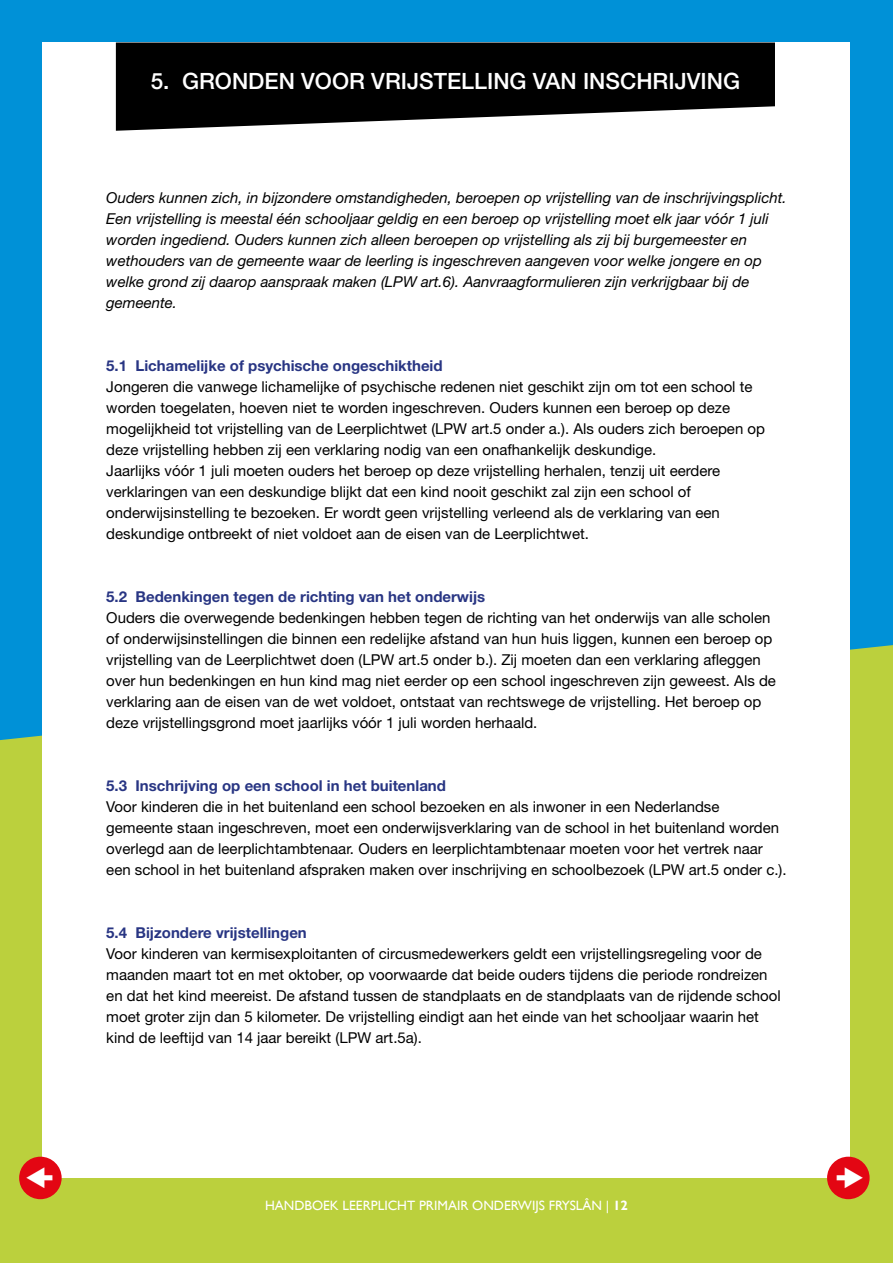
<style>
.page{position:relative;width:893px;height:1263px;background:#fff}
.page>*{position:absolute;margin:0;border:0;box-sizing:border-box;transform-origin:0 0}
._5-GRONDEN_VOOR{font:500 22.5px "Helvetica Neue";color:#fff}
.t1{font:15px/21px "Helvetica Neue";color:#000}
.t2{font:italic 15px/21px "Helvetica Neue";color:#000}
._5_2{font:700 15px "Helvetica Neue";color:#283583}
._5_1{font:700 15px "Helvetica Neue";color:#283583}
._5_3{font:700 15px "Helvetica Neue";color:#283583}
._5_4{font:700 15px "Helvetica Neue";color:#283583}
.t3{font:13.5px "Gill Sans";color:#fff}
.s1{font-weight:700}
</style>
<div class="page">
<div style="left:0;top:0;width:893px;height:893px;background:#0091d7"></div>
<div style="left:0;top:645px;width:893px;height:618px;background:#bbd03d"></div>
<div style="left:43px;top:43px;width:807px;height:1135px;background:#fff"></div>
<div style="left:827px;top:1157px;width:43px;height:42px;background:#e30613;border-radius:50%"></div>
<div style="left:19px;top:1157px;width:43px;height:42px;background:#e30613;border-radius:50%"></div>
<svg style="left:116px;top:43px;width:659px;height:88px;background:#242424"></svg>
<p class="_5-GRONDEN_VOOR" style="left:151px;top:67px;width:591px">5. GRONDEN VOOR VRIJSTELLING VAN INSCHRIJVING</p>
<p class="t2" style="left:106px;top:187px;width:682px">Ouders kunnen zich, in bijzondere omstandigheden, beroepen op vrijstelling van de inschrijvingsplicht.<br>Een vrijstelling is meestal één schooljaar geldig en een beroep op vrijstelling moet elk jaar vóór 1 juli worden ingediend. Ouders kunnen zich alleen beroepen op vrijstelling als zij bij burgemeester en wethouders van de gemeente waar de leerling is ingeschreven aangeven voor welke jongere en op welke grond zij daarop aanspraak maken (LPW art.6). Aanvraagformulieren zijn verkrijgbaar bij de gemeente.</p>
<p class="_5_1" style="left:106px;top:356px;width:338px">5.1 Lichamelijke of psychische ongeschiktheid</p>
<p class="t1" style="left:106px;top:376px;width:660px">Jongeren die vanwege lichamelijke of psychische redenen niet geschikt zijn om tot een school te worden toegelaten, hoeven niet te worden ingeschreven. Ouders kunnen een beroep op deze mogelijkheid tot vrijstelling van de Leerplichtwet (LPW art.5 onder a.). Als ouders zich beroepen op deze vrijstelling hebben zij een verklaring nodig van een onafhankelijk deskundige.</p>
<p class="t1" style="left:106px;top:460px;width:615px">Jaarlijks vóór 1 juli moeten ouders het beroep op deze vrijstelling herhalen, tenzij uit eerdere verklaringen van een deskundige blijkt dat een kind nooit geschikt zal zijn een school of onderwijsinstelling te bezoeken. Er wordt geen vrijstelling verleend als de verklaring van een deskundige ontbreekt of niet voldoet aan de eisen van de Leerplichtwet.</p>
<p class="_5_2" style="left:106px;top:587px;width:380px">5.2 Bedenkingen tegen de richting van het onderwijs</p>
<p class="t1" style="left:106px;top:607px;width:671px">Ouders die overwegende bedenkingen hebben tegen de richting van het onderwijs van alle scholen of onderwijsinstellingen die binnen een redelijke afstand van hun huis liggen, kunnen een beroep op vrijstelling van de Leerplichtwet doen (LPW art. 5 onder b.). Zij moeten dan een verklaring afleggen over hun bedenkingen en hun kind mag niet eerder op een school ingeschreven zijn geweest. Als de verklaring aan de eisen van de wet voldoet, ontstaat van rechtswege de vrijstelling. Het beroep op deze vrijstellingsgrond moet jaarlijks vóór 1 juli worden herhaald.</p>
<p class="_5_3" style="left:106px;top:776px;width:341px">5.3 Inschrijving op een school in het buitenland</p>
<p class="t1" style="left:106px;top:796px;width:679px">Voor kinderen die in het buitenland een school bezoeken en als inwoner in een Nederlandse gemeente staan ingeschreven, moet een onderwijsverklaring van de school in het buitenland worden overlegd aan de leerplichtambtenaar. Ouders en leerplichtambtenaar moeten voor het vertrek naar een school in het buitenland afspraken maken over inschrijving en schoolbezoek (LPW art.5 onder c.).</p>
<p class="_5_4" style="left:106px;top:923px;width:202px">5.4 Bijzondere vrijstellingen</p>
<p class="t1" style="left:106px;top:943px;width:676px">Voor kinderen van kermisexploitanten of circusmedewerkers geldt een vrijstellingsregeling voor de maanden maart tot en met oktober, op voorwaarde dat beide ouders tijdens die periode rondreizen en dat het kind meereist. De afstand tussen de standplaats en de standplaats van de rijdende school moet groter zijn dan 5 kilometer. De vrijstelling eindigt aan het einde van het schooljaar waarin het kind de leeftijd van 14 jaar bereikt (LPW art. 5a).</p>
<p class="t3" style="left:265px;top:1197px;width:364px">HANDBOEK LEERPLICHT PRIMAIR ONDERWIJS FRYSLÂN | <span class="s1">12</span></p>
</div>
